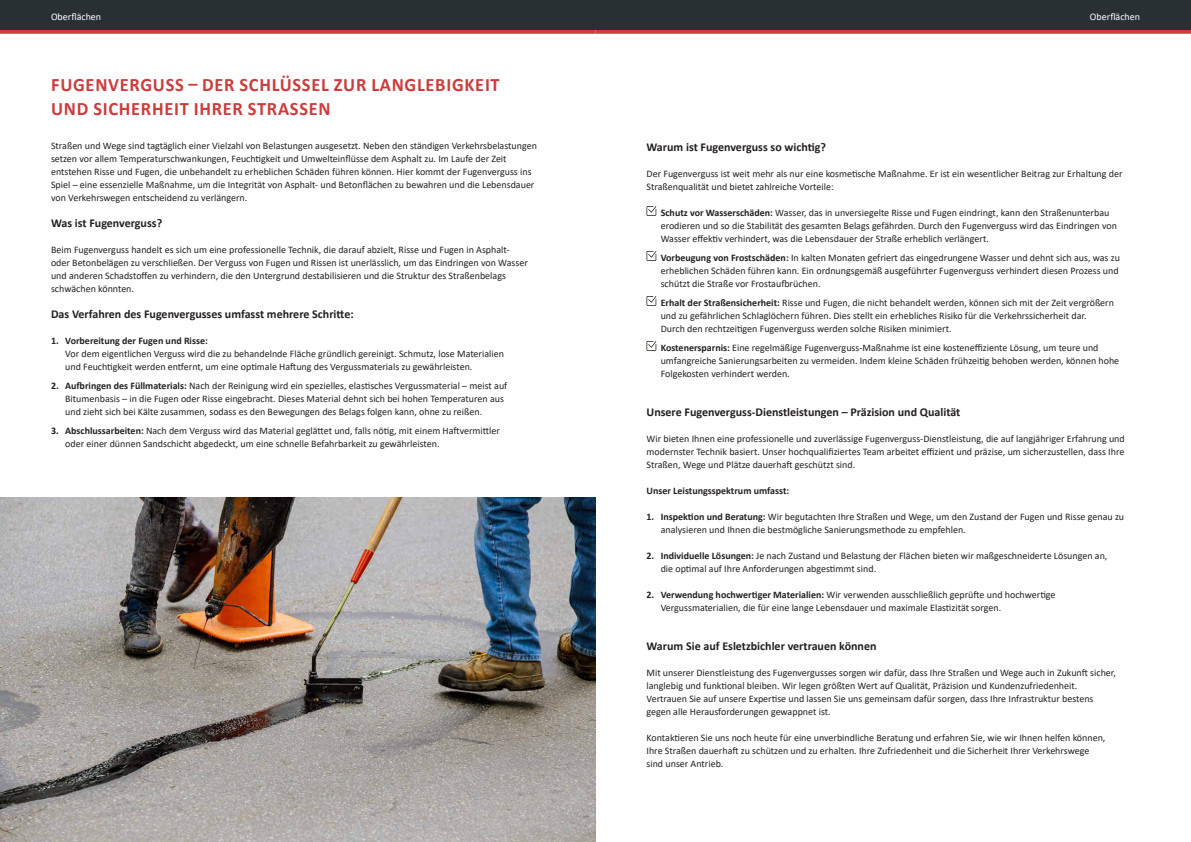
<style>
.page{position:relative;width:1191px;height:842px;background:#fff}
.page>*{position:absolute;margin:0;border:0;box-sizing:border-box;transform-origin:0 0}
.t1{font:700 19px/24px "Calibri";letter-spacing:.04em;color:#cc3c3d}
.t2{font:700 12px "Calibri";color:#231f20}
.t3{font:10px/13px "Calibri";color:#231f20}
.t4{font:700 10px "Calibri";color:#231f20}
.t5{font:10px "Calibri";color:#fff}
.s1{font-weight:700}
</style>
<div class="page">
<svg style="left:0;top:30px;width:595px;height:4px;background:#ce4748"></svg>
<div style="left:0;top:0;width:598px;height:30px;background:#293034"></div>
<svg style="left:646px;top:206px;width:10px;height:10px"></svg>
<svg style="left:646px;top:251px;width:10px;height:10px"></svg>
<svg style="left:646px;top:296px;width:10px;height:10px"></svg>
<svg style="left:646px;top:341px;width:10px;height:10px"></svg>
<svg style="left:595px;top:30px;width:596px;height:4px;background:#ce4748"></svg>
<div style="left:595px;top:0;width:596px;height:30px;background:#293034"></div>
<img style="left:0;top:497px;width:595px;height:345px">
<p class="t5" style="left:51px;top:9px;width:52px">Oberflächen</p>
<p class="t5" style="left:1090px;top:9px;width:52px">Oberflächen</p>
<h1 class="t1" style="left:51px;top:72px;width:450px">FUGENVERGUSS – DER SCHLÜSSEL ZUR LANGLEBIGKEIT<br>UND SICHERHEIT IHRER STRASSEN</h1>
<p class="t3" style="left:51px;top:139px;width:487px">Straßen und Wege sind tagtäglich einer Vielzahl von Belastungen ausgesetzt. Neben den ständigen Verkehrsbelastungen setzen vor allem Temperaturschwankungen, Feuchtigkeit und Umwelteinflüsse dem Asphalt zu. Im Laufe der Zeit entstehen Risse und Fugen, die unbehandelt zu erheblichen Schäden führen können. Hier kommt der Fugenverguss ins Spiel – eine essenzielle Maßnahme, um die Integrität von Asphalt- und Betonflächen zu bewahren und die Lebensdauer von Verkehrswegen entscheidend zu verlängern.</p>
<p class="t2" style="left:51px;top:215px;width:113px">Was ist Fugenverguss?</p>
<p class="t3" style="left:51px;top:243px;width:478px">Beim Fugenverguss handelt es sich um eine professionelle Technik, die darauf abzielt, Risse und Fugen in Asphalt&shy;oder Betonbelägen zu verschließen. Der Verguss von Fugen und Rissen ist unerlässlich, um das Eindringen von Wasser und anderen Schadstoffen zu verhindern, die den Untergrund destabilisieren und die Struktur des Straßenbelags schwächen könnten.</p>
<p class="t2" style="left:51px;top:306px;width:304px">Das Verfahren des Fugenvergusses umfasst mehrere Schritte:</p>
<p class="t4" style="left:51px;top:334px;width:158px">1. Vorbereitung der Fugen und Risse:</p>
<p class="t3" style="left:65px;top:347px;width:440px">Vor dem eigentlichen Verguss wird die zu behandelnde Fläche gründlich gereinigt. Schmutz, lose Materialien und Feuchtigkeit werden entfernt, um eine optimale Haftung des Vergussmaterials zu gewährleisten.</p>
<p class="t3" style="left:65px;top:379px;width:443px;text-indent:-14px"><span class="s1">2. Aufbringen des Füllmaterials:</span> Nach der Reinigung wird ein spezielles, elastisches Vergussmaterial – meist auf<br>Bitumenbasis – in die Fugen oder Risse eingebracht. Dieses Material dehnt sich bei hohen Temperaturen aus und zieht sich bei Kälte zusammen, sodass es den Bewegungen des Belags folgen kann, ohne zu reißen.</p>
<p class="t3" style="left:65px;top:424px;width:436px;text-indent:-14px"><span class="s1">3. Abschlussarbeiten:</span> Nach dem Verguss wird das Material geglättet und, falls nötig, mit einem Haftvermittler oder einer dünnen Sandschicht abgedeckt, um eine schnelle Befahrbarkeit zu gewährleisten.</p>
<p class="t2" style="left:646px;top:138px;width:181px">Warum ist Fugenverguss so wichtig?</p>
<p class="t3" style="left:646px;top:167px;width:477px">Der Fugenverguss ist weit mehr als nur eine kosmetische Maßnahme. Er ist ein wesentlicher Beitrag zur Erhaltung der<br>Straßenqualität und bietet zahlreiche Vorteile:</p>
<p class="t3" style="left:660px;top:206px;width:458px"><span class="s1">Schutz vor Wasserschäden:</span> Wasser, das in unversiegelte Risse und Fugen eindringt, kann den Straßenunterbau erodieren und so die Stabilität des gesamten Belags gefährden. Durch den Fugenverguss wird das Eindringen von<br>Wasser effektiv verhindert, was die Lebensdauer der Straße erheblich verlängert.</p>
<p class="t3" style="left:660px;top:251px;width:461px"><span class="s1">Vorbeugung von Frostschäden:</span> In kalten Monaten gefriert das eingedrungene Wasser und dehnt sich aus, was zu erheblichen Schäden führen kann. Ein ordnungsgemäß ausgeführter Fugenverguss verhindert diesen Prozess und schützt die Straße vor Frostaufbrüchen.</p>
<p class="t3" style="left:660px;top:296px;width:455px"><span class="s1">Erhalt der Straßensicherheit:</span> Risse und Fugen, die nicht behandelt werden, können sich mit der Zeit vergrößern und zu gefährlichen Schlaglöchern führen. Dies stellt ein erhebliches Risiko für die Verkehrssicherheit dar.<br>Durch den rechtzeitigen Fugenverguss werden solche Risiken minimiert.</p>
<p class="t3" style="left:660px;top:341px;width:460px"><span class="s1">Kostenersparnis:</span> Eine regelmäßige Fugenverguss-Maßnahme ist eine kosteneffiziente Lösung, um teure und umfangreiche Sanierungsarbeiten zu vermeiden. Indem kleine Schäden frühzeitig behoben werden, können hohe<br>Folgekosten verhindert werden.</p>
<p class="t2" style="left:646px;top:403px;width:315px">Unsere Fugenverguss-Dienstleistungen – Präzision und Qualität</p>
<p class="t3" style="left:646px;top:432px;width:480px;text-align:justify">Wir bieten Ihnen eine professionelle und zuverlässige Fugenverguss-Dienstleistung, die auf langjähriger Erfahrung und modernster Technik basiert. Unser hochqualifiziertes Team arbeitet effizient und präzise, um sicherzustellen, dass Ihre Straßen, Wege und Plätze dauerhaft geschützt sind.</p>
<p class="t4" style="left:646px;top:483px;width:144px">Unser Leistungsspektrum umfasst:</p>
<p class="t3" style="left:660px;top:510px;width:465px;text-indent:-14px"><span class="s1">1. Inspektion und Beratung:</span> Wir begutachten Ihre Straßen und Wege, um den Zustand der Fugen und Risse genau zu analysieren und Ihnen die bestmögliche Sanierungsmethode zu empfehlen.</p>
<p class="t3" style="left:660px;top:549px;width:448px;text-indent:-14px"><span class="s1">2. Individuelle Lösungen:</span> Je nach Zustand und Belastung der Flächen bieten wir maßgeschneiderte Lösungen an, die optimal auf Ihre Anforderungen abgestimmt sind.</p>
<p class="t3" style="left:660px;top:588px;width:396px;text-indent:-14px"><span class="s1">2. Verwendung hochwertiger Materialien:</span> Wir verwenden ausschließlich geprüfte und hochwertige<br>Vergussmaterialien, die für eine lange Lebensdauer und maximale Elastizität sorgen.</p>
<p class="t2" style="left:646px;top:637px;width:231px">Warum Sie auf Esletzbichler vertrauen können</p>
<p class="t3" style="left:646px;top:666px;width:471px">Mit unserer Dienstleistung des Fugenvergusses sorgen wir dafür, dass Ihre Straßen und Wege auch in Zukunft sicher, langlebig und funktional bleiben. Wir legen größten Wert auf Qualität, Präzision und Kundenzufriedenheit.<br>Vertrauen Sie auf unsere Expertise und lassen Sie uns gemeinsam dafür sorgen, dass Ihre Infrastruktur bestens gegen alle Herausforderungen gewappnet ist.</p>
<p class="t3" style="left:646px;top:731px;width:460px">Kontaktieren Sie uns noch heute für eine unverbindliche Beratung und erfahren Sie, wie wir Ihnen helfen können,<br>Ihre Straßen dauerhaft zu schützen und zu erhalten. Ihre Zufriedenheit und die Sicherheit Ihrer Verkehrswege sind unser Antrieb.</p>
</div>
